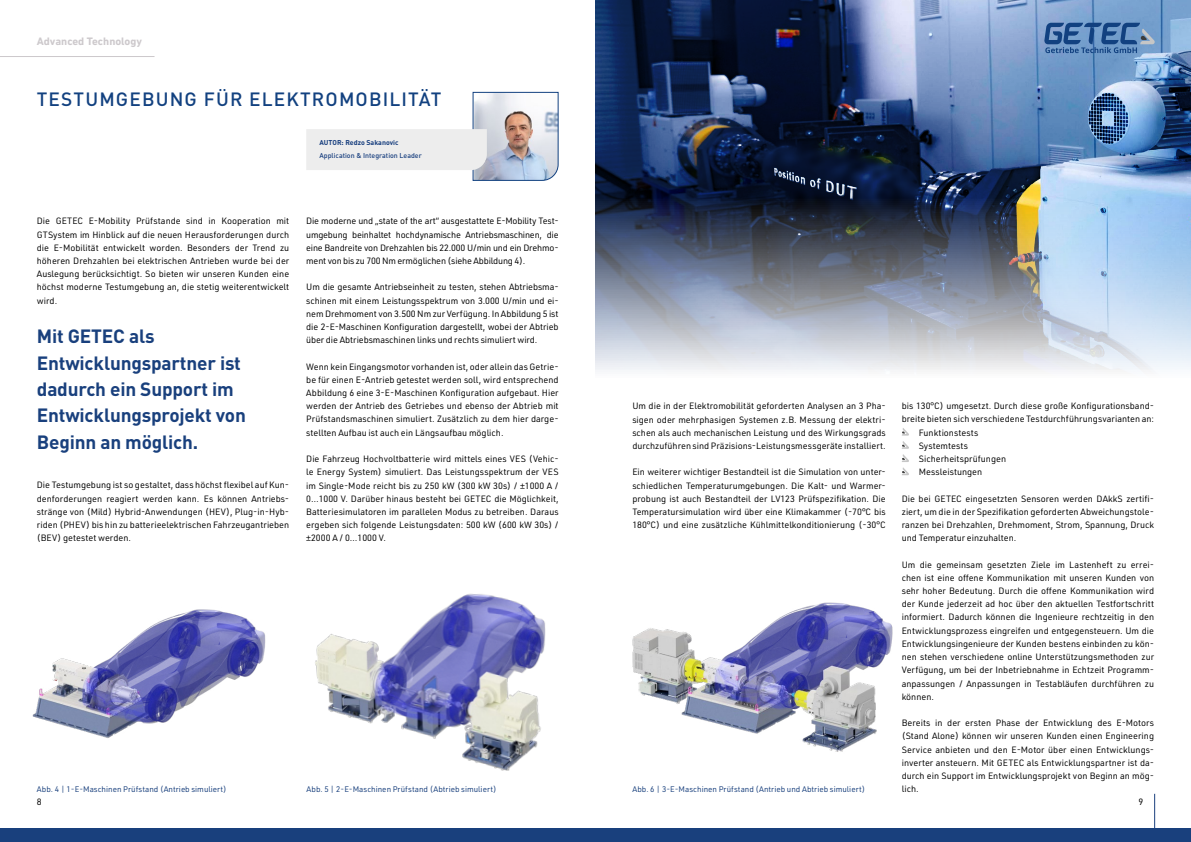
<style>
.page{position:relative;width:1191px;height:842px;background:#fff}
.page>*{position:absolute;margin:0;border:0;box-sizing:border-box;transform-origin:0 0}
.t1{font:700 19px/26.4px "DIN";letter-spacing:-.01em;color:#19407d}
.t2{font:500 19px "DIN";letter-spacing:.06em;color:#124180}
.t3{font:700 11px "DIN Next LT Pro";color:#cdc9cc}
.t4{font:9px/13.2px "URWDIN";color:#000;text-align:justify}
.t5{font:8px "URWDIN";color:#19407d}
.t6{font:500 7px "DIN";color:#173e7e}
.t7{font:700 7px "DIN";color:#173e7e}
</style>
<div class="page">
<img style="left:595px;top:0;width:596px;height:370px">
<svg style="left:306px;top:91px;width:253px;height:90px"></svg>
<img style="left:32px;top:609px;width:234px;height:129px">
<svg style="left:902px;top:428px;width:7px;height:47px"></svg>
<img style="left:315px;top:593px;width:231px;height:178px">
<img style="left:632px;top:602px;width:261px;height:150px">
<hr style="left:1154px;top:794px;width:1px;height:35px;background:#19407d">
<div style="left:0;top:828px;width:1191px;height:14px;background:#19407d"></div>
<hr style="left:0;top:56px;width:154px;height:1px;background:#cdc9cc">
<svg style="left:1044px;top:23px;width:111px;height:30px;background:#527caf"></svg>
<p class="t3" style="left:37px;top:35px;width:107px">Advanced Technology</p>
<h1 class="t2" style="left:37px;top:87px;width:406px">TESTUMGEBUNG FÜR ELEKTROMOBILITÄT</h1>
<p class="t7" style="left:319px;top:138px;width:80px">AUTOR: Redzo Sakanovic</p>
<p class="t6" style="left:319px;top:151px;width:104px">Application &amp; Integration Leader</p>
<p class="t4" style="left:37px;top:214px;width:254px">Die GETEC E-Mobility Prüfstande sind in Kooperation mit GTSystem im Hinblick auf die neuen Herausforderungen durch die E-Mobilität entwickelt worden. Besonders der Trend zu höheren Drehzahlen bei elektrischen Antrieben wurde bei der Auslegung berücksichtigt. So bieten wir unseren Kunden eine höchst moderne Testumgebung an, die stetig weiterentwickelt wird.</p>
<h1 class="t1" style="left:37px;top:322px;width:211px">Mit GETEC als<br>Entwicklungspartner ist dadurch ein Support im<br>Entwicklungsprojekt von<br>Beginn an möglich.</h1>
<p class="t4" style="left:37px;top:478px;width:254px">Die Testumgebung ist so gestaltet, dass höchst flexibel auf Kun&shy;denforderungen reagiert werden kann. Es können Antriebs&shy;stränge von (Mild) Hybrid-Anwendungen (HEV), Plug-in-Hyb&shy;riden (PHEV) bis hin zu batterieelektrischen Fahrzeugantrieben (BEV) getestet werden.</p>
<p class="t4" style="left:306px;top:214px;width:254px">Die moderne und „state of the art“ ausgestattete E-Mobility Test&shy;umgebung beinhaltet hochdynamische Antriebsmaschinen, die eine Bandreite von Drehzahlen bis 22.000 U/min und ein Drehmo&shy;ment von bis zu 700 Nm ermöglichen (siehe Abbildung 4).</p>
<p class="t4" style="left:306px;top:280px;width:254px">Um die gesamte Antriebseinheit zu testen, stehen Abtriebsma&shy;schinen mit einem Leistungsspektrum von 3.000 U/min und ei&shy;nem Drehmoment von 3.500 Nm zur Verfügung. In Abbildung 5 ist die 2-E-Maschinen Konfiguration dargestellt, wobei der Abtrieb über die Abtriebsmaschinen links und rechts simuliert wird.</p>
<p class="t4" style="left:306px;top:360px;width:254px">Wenn kein Eingangsmotor vorhanden ist, oder allein das Getrie&shy;be für einen E-Antrieb getestet werden soll, wird entsprechend Abbildung 6 eine 3-E-Maschinen Konfiguration aufgebaut. Hier werden der Antrieb des Getriebes und ebenso der Abtrieb mit Prüfstandsmaschinen simuliert. Zusätzlich zu dem hier darge&shy;stellten Aufbau ist auch ein Längsaufbau möglich.</p>
<p class="t4" style="left:306px;top:452px;width:254px">Die Fahrzeug Hochvoltbatterie wird mittels eines VES (Vehic&shy;le Energy System) simuliert. Das Leistungsspektrum der VES im Single-Mode reicht bis zu 250 kW (300 kW 30s) / ±1000 A / 0…1000 V. Darüber hinaus besteht bei GETEC die Möglichkeit, Batteriesimulatoren im parallelen Modus zu betreiben. Daraus ergeben sich folgende Leistungsdaten: 500 kW (600 kW 30s) / ±2000 A / 0…1000 V.</p>
<p class="t4" style="left:632px;top:399px;width:255px">Um die in der Elektromobilität geforderten Analysen an 3 Pha&shy;sigen oder mehrphasigen Systemen z.B. Messung der elektri&shy;schen als auch mechanischen Leistung und des Wirkungsgrads durchzuführen sind Präzisions-Leistungsmessgeräte installiert.</p>
<p class="t4" style="left:632px;top:465px;width:255px">Ein weiterer wichtiger Bestandteil ist die Simulation von unter&shy;schiedlichen Temperaturumgebungen. Die Kalt- und Warmer&shy;probung ist auch Bestandteil der LV123 Prüfspezifikation. Die Temperatursimulation wird über eine Klimakammer (-70°C bis 180°C) und eine zusätzliche Kühlmittelkonditionierung (-30°C</p>
<p class="t5" style="left:37px;top:784px;width:191px">Abb. 4 | 1-E-Maschinen Prüfstand (Antrieb simuliert)</p>
<p class="t5" style="left:306px;top:784px;width:192px">Abb. 5 | 2-E-Maschinen Prüfstand (Abtrieb simuliert)</p>
<p class="t5" style="left:632px;top:784px;width:234px">Abb. 6 | 3-E-Maschinen Prüfstand (Antrieb und Abtrieb simuliert)</p>
<p class="t4" style="left:901px;top:399px;width:254px">bis 130°C) umgesetzt. Durch diese große Konfigurationsband-</p>
<p class="t4" style="left:901px;top:412px;width:254px">breite bieten sich verschiedene Testdurchführungsvarianten an:</p>
<p class="t4" style="left:918px;top:426px;width:61px">Funktionstests</p>
<p class="t4" style="left:918px;top:439px;width:51px">Systemtests</p>
<p class="t4" style="left:918px;top:452px;width:89px">Sicherheitsprüfungen</p>
<p class="t4" style="left:918px;top:465px;width:65px">Messleistungen</p>
<p class="t4" style="left:901px;top:492px;width:254px">Die bei GETEC eingesetzten Sensoren werden DAkkS zertifi&shy;ziert, um die in der Spezifikation geforderten Abweichungstole&shy;ranzen bei Drehzahlen, Drehmoment, Strom, Spannung, Druck und Temperatur einzuhalten.</p>
<p class="t4" style="left:901px;top:558px;width:254px">Um die gemeinsam gesetzten Ziele im Lastenheft zu errei&shy;chen ist eine offene Kommunikation mit unseren Kunden von sehr hoher Bedeutung. Durch die offene Kommunikation wird der Kunde jederzeit ad hoc über den aktuellen Testfortschritt informiert. Dadurch können die Ingenieure rechtzeitig in den Entwicklungsprozess eingreifen und entgegensteuern. Um die Entwicklungsingenieure der Kunden bestens einbinden zu kön&shy;nen stehen verschiedene online Unterstützungsmethoden zur Verfügung, um bei der Inbetriebnahme in Echtzeit Programm&shy;anpassungen / Anpassungen in Testabläufen durchführen zu können.</p>
<p class="t4" style="left:901px;top:716px;width:254px">Bereits in der ersten Phase der Entwicklung des E-Motors (Stand Alone) können wir unseren Kunden einen Engineering Service anbieten und den E-Motor über einen Entwicklungs&shy;inverter ansteuern. Mit GETEC als Entwicklungspartner ist da&shy;durch ein Support im Entwicklungsprojekt von Beginn an mög&shy;lich.</p>
<p class="t4" style="left:37px;top:795px;width:6px">8</p>
<p class="t4" style="left:1138px;top:795px;width:6px">9</p>
</div>
